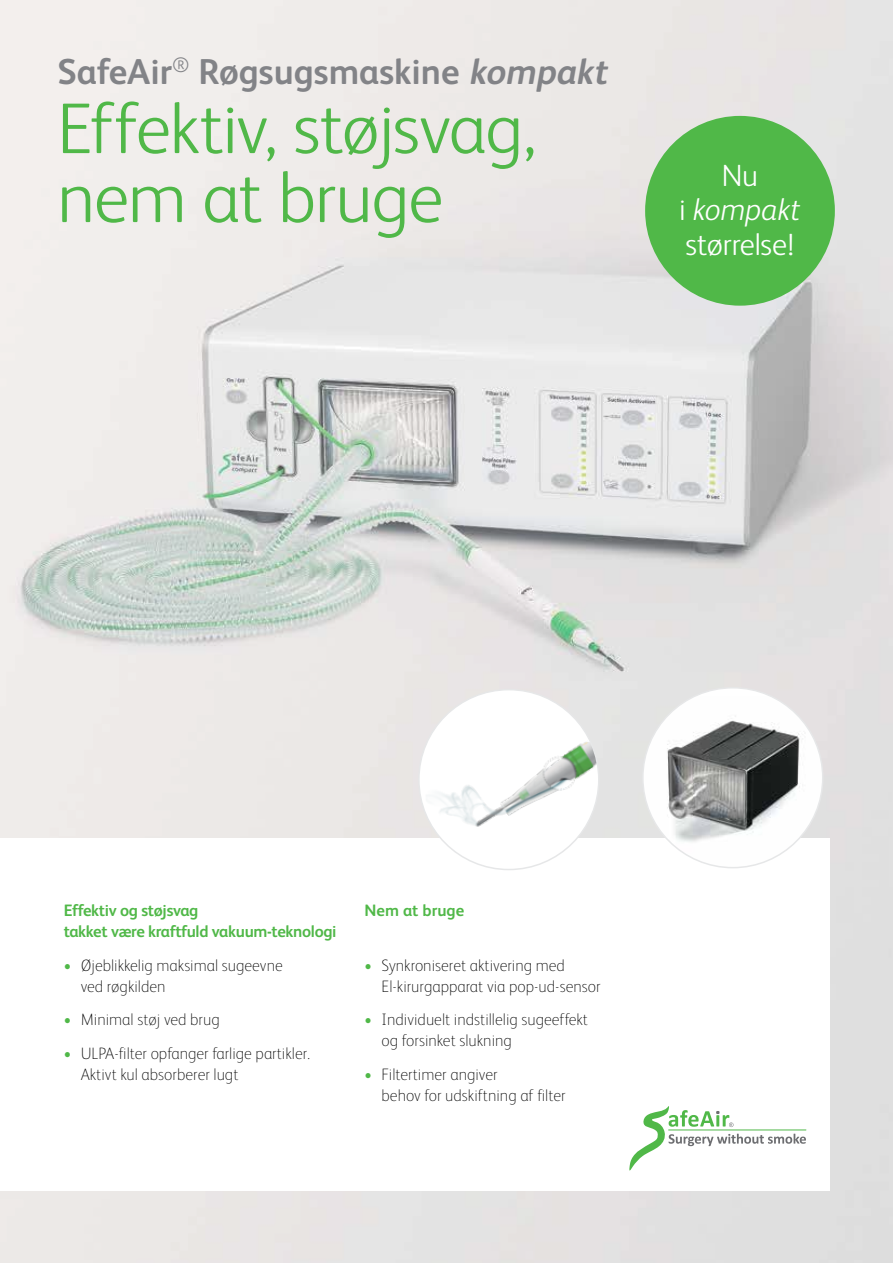
<style>
.page{position:relative;width:893px;height:1263px;background:#fff}
.page>*{position:absolute;margin:0;border:0;box-sizing:border-box;transform-origin:0 0}
.t1{font:300 72px/69px "FS Albert";letter-spacing:-.015em;color:#50b848}
.t2{font:700 36px "FS Albert";color:#828387}
.t3{font:300 30.75px/34.5px "FS Albert";letter-spacing:-.005em;color:#fff;text-align:center}
.t4{font:100 16.5px/21px "FS Albert";color:#000}
.t5{font:700 16.5px/21px "FS Albert";letter-spacing:-.02em;color:#50b848}
.t6{font:700 16.5px "FS Albert";color:#50b848}
.s1{font-style:italic}
.s2{color:#50b848}
</style>
<div class="page">
<img style="left:0;top:0;width:893px;height:1263px">
<div style="left:0;top:838px;width:829px;height:353px;background:#fff"></div>
<img style="left:643px;top:697px;width:180px;height:171px">
<img style="left:419px;top:690px;width:180px;height:179px;border-radius:90px">
<svg style="left:629px;top:1106px;width:177px;height:64px"></svg>
<div style="left:645px;top:116px;width:190px;height:190px;background:#50b848;border-radius:50%"></div>
<h2 class="t2" style="left:57px;top:51px;width:558px">SafeAir<sup>®</sup> Røgsugsmaskine <span class="s1">kompakt</span></h2>
<h1 class="t1" style="left:57px;top:93px;width:480px">Effektiv, støjsvag, nem at bruge</h1>
<h3 class="t3" style="left:679px;top:158px;width:123px">Nu<br>i <span class="s1">kompakt </span>størrelse!</h3>
<p class="t5" style="left:64px;top:899px;width:274px">Effektiv og støjsvag<br>takket være kraftfuld vakuum-teknologi</p>
<p class="t4" style="left:81px;top:954px;width:204px;text-indent:-17px"><span class="s2">•</span> Øjeblikkelig maksimal sugeevne ved røgkilden</p>
<p class="t4" style="left:64px;top:1009px;width:158px"><span class="s2">•</span> Minimal støj ved brug</p>
<p class="t4" style="left:81px;top:1043px;width:231px;text-indent:-17px"><span class="s2">•</span> ULPA-filter opfanger farlige partikler.<br>Aktivt kul absorberer lugt</p>
<p class="t6" style="left:365px;top:901px;width:101px">Nem at bruge</p>
<p class="t4" style="left:382px;top:954px;width:220px;text-indent:-17px"><span class="s2">•</span> Synkroniseret aktivering med<br>El-kirurgapparat via pop-ud-sensor</p>
<p class="t4" style="left:382px;top:1009px;width:208px;text-indent:-17px"><span class="s2">•</span> Individuelt indstillelig sugeeffekt og forsinket slukning</p>
<p class="t4" style="left:382px;top:1064px;width:186px;text-indent:-17px"><span class="s2">•</span> Filtertimer angiver<br>behov for udskiftning af filter</p>
</div>
